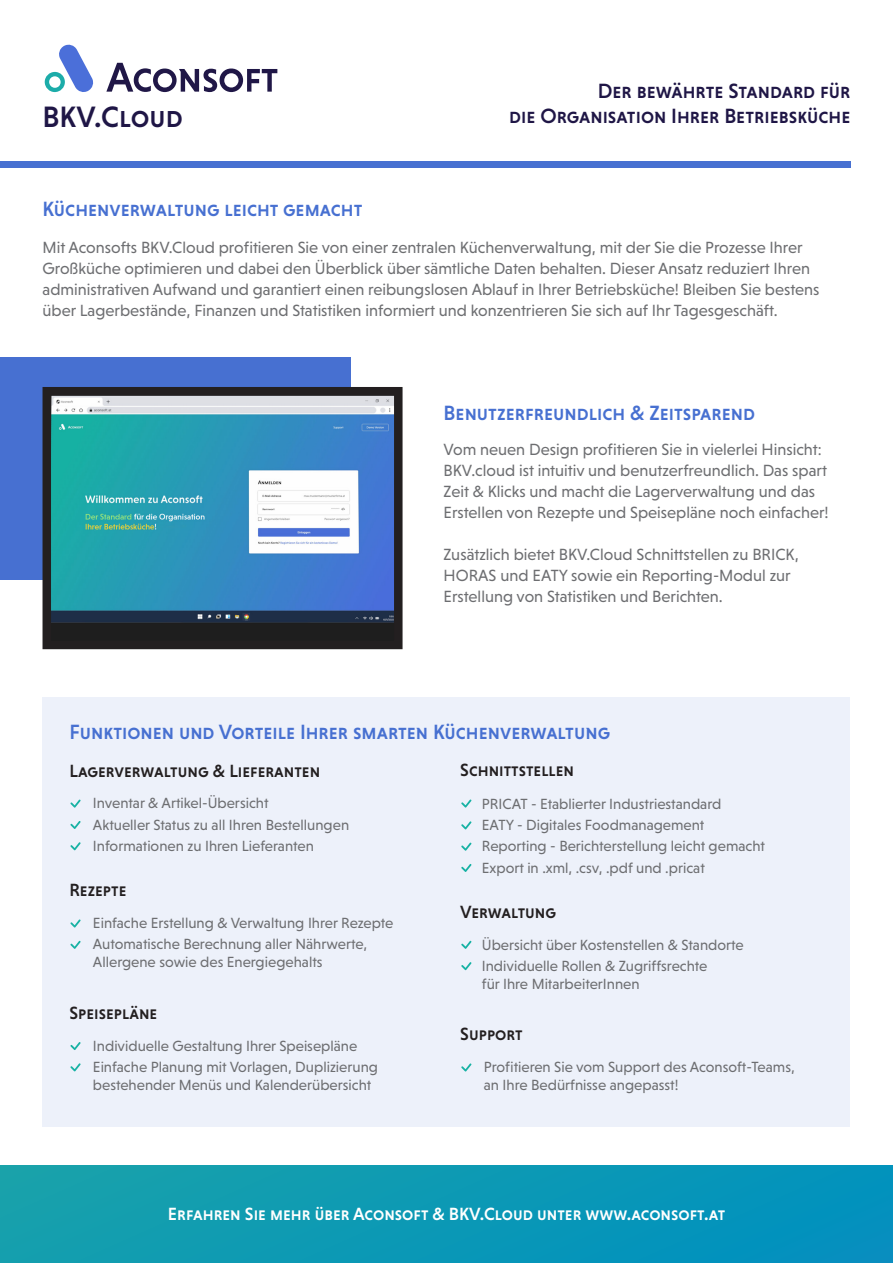
<style>
.page{position:relative;width:893px;height:1263px;background:#fff}
.page>*{position:absolute;margin:0;border:0;box-sizing:border-box;transform-origin:0 0}
.t1{font:30px "Niveau Grotesk Medium Small Caps";color:#1f1646}
.t2{font:21px "Niveau Grotesk Medium Small Caps";color:#4770d1}
.t3{font:21px/25.2px "Niveau Grotesk Medium Small Caps";color:#1f1646;text-align:right}
.t4{font:18px "Niveau Grotesk Medium Small Caps";color:#231f20}
.t5{font:18px "Niveau Grotesk Medium Small Caps";color:#fff}
.t6{font:16.5px/21px "Niveau Grotesk";color:#6d6e71}
.t7{font:15px/21.3px "Niveau Grotesk";color:#6d6e71}
</style>
<div class="page">
<div style="left:0;top:357px;width:350px;height:222px;background:#4770d1"></div>
<div style="left:0;top:162px;width:850px;height:6px;background:#4770d1"></div>
<img style="left:53px;top:397px;width:340px;height:242px">
<div style="left:43px;top:387px;width:360px;height:262px;border:9px solid #231f20"></div>
<div style="left:0;top:1165px;width:893px;height:98px;background:#0b99b5"></div>
<div style="left:43px;top:697px;width:807px;height:430px;background:#edf1fa"></div>
<svg style="left:70px;top:919px;width:11px;height:8px"></svg>
<svg style="left:70px;top:941px;width:11px;height:8px"></svg>
<svg style="left:70px;top:1063px;width:11px;height:8px"></svg>
<svg style="left:70px;top:1042px;width:11px;height:8px"></svg>
<svg style="left:461px;top:1063px;width:10px;height:8px"></svg>
<svg style="left:70px;top:800px;width:11px;height:8px"></svg>
<svg style="left:70px;top:821px;width:11px;height:8px"></svg>
<svg style="left:70px;top:842px;width:11px;height:8px"></svg>
<svg style="left:461px;top:941px;width:10px;height:8px"></svg>
<svg style="left:461px;top:962px;width:10px;height:8px"></svg>
<svg style="left:461px;top:864px;width:10px;height:8px"></svg>
<svg style="left:461px;top:799px;width:10px;height:8px"></svg>
<svg style="left:461px;top:821px;width:10px;height:8px"></svg>
<svg style="left:461px;top:843px;width:10px;height:8px"></svg>
<svg style="left:106px;top:63px;width:171px;height:29px"></svg>
<svg style="left:45px;top:44px;width:49px;height:49px"></svg>
<h1 class="t1" style="left:43px;top:99px;width:142px">BKV.Cloud</h1>
<p class="t3" style="left:509px;top:78px;width:343px">Der bewährte Standard für<br>die Organisation Ihrer Betriebsküche</p>
<p class="t2" style="left:43px;top:196px;width:321px">Küchenverwaltung leicht gemacht</p>
<p class="t6" style="left:43px;top:236px;width:778px">Mit Aconsofts BKV.Cloud profitieren Sie von einer zentralen Küchenverwaltung, mit der Sie die Prozesse Ihrer Großküche optimieren und dabei den Überblick über sämtliche Daten behalten. Dieser Ansatz reduziert Ihren administrativen Aufwand und garantiert einen reibungslosen Ablauf in Ihrer Betriebsküche! Bleiben Sie bestens über Lagerbestände, Finanzen und Statistiken informiert und konzentrieren Sie sich auf Ihr Tagesgeschäft.</p>
<p class="t2" style="left:444px;top:401px;width:313px">Benutzerfreundlich &amp; Zeitsparend</p>
<p class="t6" style="left:444px;top:439px;width:387px">Vom neuen Design profitieren Sie in vielerlei Hinsicht:<br>BKV.cloud ist intuitiv und benutzerfreundlich. Das spart Zeit &amp; Klicks und macht die Lagerverwaltung und das Erstellen von Rezepte und Speisepläne noch einfacher!</p>
<p class="t6" style="left:444px;top:544px;width:357px">Zusätzlich bietet BKV.Cloud Schnittstellen zu BRICK,<br>HORAS und EATY sowie ein Reporting-Modul zur<br>Erstellung von Statistiken und Berichten.</p>
<p class="t2" style="left:69px;top:720px;width:542px">Funktionen und Vorteile Ihrer smarten Küchenverwaltung</p>
<p class="t4" style="left:69px;top:761px;width:252px">Lagerverwaltung &amp; Lieferanten</p>
<p class="t7" style="left:93px;top:792px;width:258px">Inventar &amp; Artikel-Übersicht<br>Aktueller Status zu all Ihren Bestellungen<br>Informationen zu Ihren Lieferanten</p>
<p class="t4" style="left:69px;top:880px;width:59px">Rezepte</p>
<p class="t7" style="left:93px;top:912px;width:302px">Einfache Erstellung &amp; Verwaltung Ihrer Rezepte<br>Automatische Berechnung aller Nährwerte,</p>
<p class="t7" style="left:93px;top:952px;width:231px">Allergene sowie des Energiegehalts</p>
<p class="t4" style="left:69px;top:1002px;width:89px">Speisepläne</p>
<p class="t7" style="left:93px;top:1035px;width:266px">Individuelle Gestaltung Ihrer Speisepläne</p>
<p class="t7" style="left:93px;top:1058px;width:287px;line-height:18px">Einfache Planung mit Vorlagen, Duplizierung bestehender Menüs und Kalenderübersicht</p>
<p class="t4" style="left:460px;top:760px;width:115px">Schnittstellen</p>
<p class="t7" style="left:482px;top:793px;width:285px">PRICAT - Etablierter Industriestandard<br>EATY - Digitales Foodmanagement<br>Reporting - Berichterstellung leicht gemacht</p>
<p class="t7" style="left:482px;top:857px;width:224px">Export in .xml, .csv, .pdf und .pricat</p>
<p class="t4" style="left:460px;top:901px;width:97px">Verwaltung</p>
<p class="t7" style="left:482px;top:933px;width:263px;line-height:21.9px">Übersicht über Kostenstellen &amp; Standorte<br>Individuelle Rollen &amp; Zugriffsrechte</p>
<p class="t7" style="left:482px;top:973px;width:159px">für Ihre MitarbeiterInnen</p>
<p class="t4" style="left:460px;top:1024px;width:64px">Support</p>
<p class="t7" style="left:484px;top:1058px;width:312px;line-height:18px">Profitieren Sie vom Support des Aconsoft-Teams, an Ihre Bedürfnisse angepasst!</p>
<p class="t5" style="left:168px;top:1204px;width:559px">Erfahren Sie mehr über Aconsoft &amp; BKV.Cloud unter www.aconsoft.at</p>
</div>
